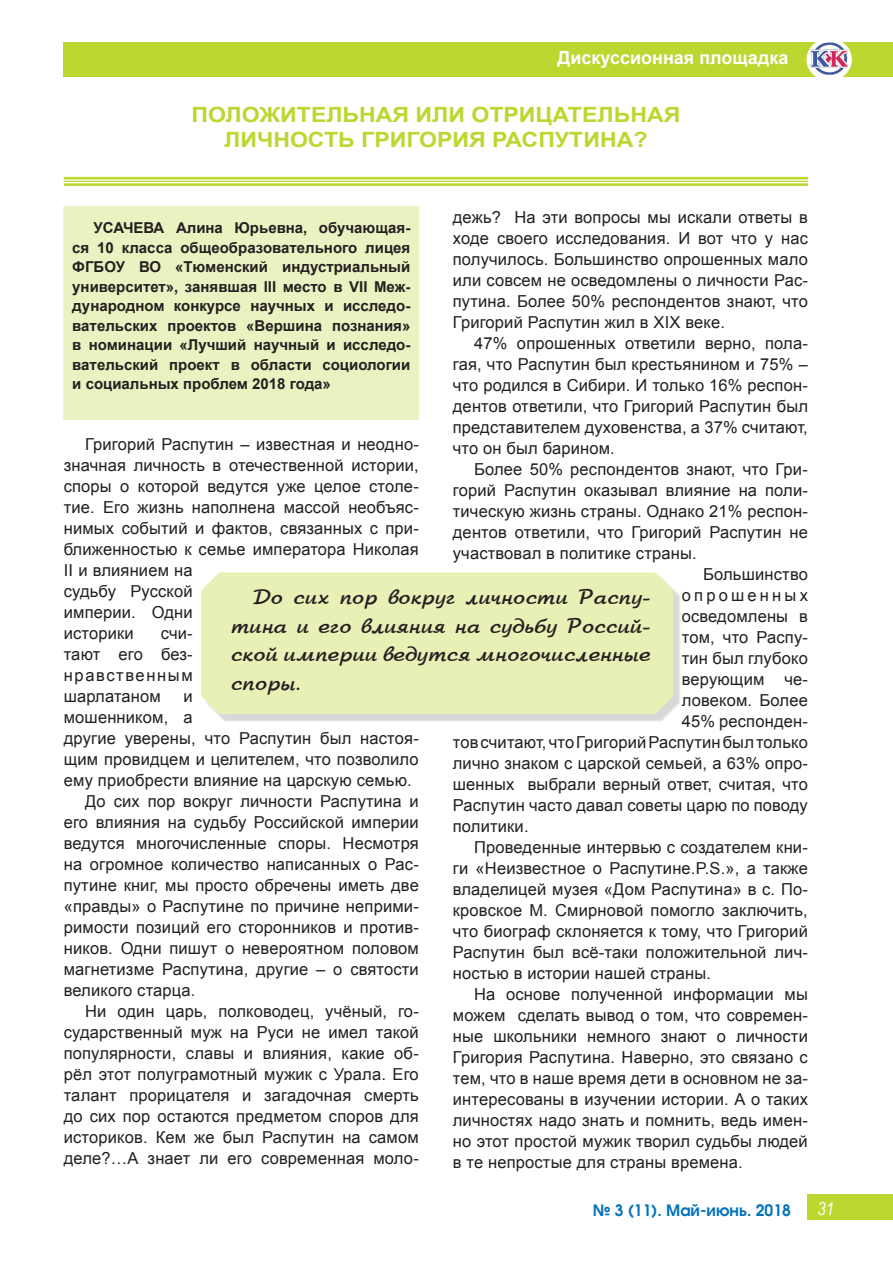
<style>
.page{position:relative;width:893px;height:1263px;background:#fff}
.page>*{position:absolute;margin:0;border:0;box-sizing:border-box;transform-origin:0 0}
.Врезка{font:700 21px/28.5px "Arbat";letter-spacing:.01em;color:#231f20;text-align:justify}
.Заголовок{font:700 21px/25.2px "Arial";color:#bed630;text-align:center;scale:1.1 1}
.Шапка-2{font:700 18px "Arial";color:#fff}
.t1{font:italic 18px "Arial Narrow";color:#fff}
.Абзац{font:16.5px/21px "Arial";letter-spacing:.01em;color:#231f20;text-align:justify}
.t2{font:700 16.5px "Avanti";color:#0072bc}
.Абзац-2{font:16.5px "Arial";letter-spacing:.195em;color:#231f20}
.Абзац-на-фоне-2{font:700 15px/19.5px "Arial";color:#231f20;text-align:justify}
</style>
<div class="page">
<div style="left:64px;top:43px;width:829px;height:34px;background:#bed630"></div>
<div style="left:808px;top:1194px;width:85px;height:25px;background:#bed630"></div>
<div style="left:806px;top:38px;width:46px;height:43px;background:#fff;border-radius:50%"></div>
<img style="left:809px;top:42px;width:40px;height:35px">
<div style="left:64px;top:207px;width:355px;height:212px;background:#ebf2c1"></div>
<hr style="left:64px;top:177px;width:744px;height:2px;background:#bed630">
<hr style="left:64px;top:181px;width:744px;height:1px;background:#bed630">
<hr style="left:64px;top:183px;width:744px;height:3px;background:#bed630">
<div style="left:205px;top:577px;width:476px;height:145px;background:#231f20;opacity:.5"></div>
<div style="left:201px;top:572px;width:472px;height:142px;background:#e8f0b6"></div>
<p class="Шапка-2" style="left:558px;top:45px;width:232px">Дискуссионная площадка</p>
<p class="Заголовок" style="left:191px;top:102px;width:446px">ПОЛОЖИТЕЛЬНАЯ ИЛИ ОТРИЦАТЕЛЬНАЯ<br>ЛИЧНОСТЬ ГРИГОРИЯ РАСПУТИНА?</p>
<p class="Абзац" style="left:453px;top:207px;width:357px">дежь? На эти вопросы мы искали ответы в ходе своего исследования. И вот что у нас получилось. Большинство опрошенных мало или совсем не осведомлены о личности Рас&shy;путина. Более 50% респондентов знают, что Григорий Распутин жил в XIX веке.</p>
<p class="Абзац" style="left:453px;top:333px;width:357px;text-indent:21px">47% опрошенных ответили верно, пола&shy;гая, что Распутин был крестьянином и 75% – что родился в Сибири. И только 16% респон&shy;дентов ответили, что Григорий Распутин был представителем духовенства, а 37% считают, что он был барином.</p>
<p class="Абзац" style="left:453px;top:459px;width:357px;text-indent:21px">Более 50% респондентов знают, что Гри&shy;горий Распутин оказывал влияние на поли&shy;тическую жизнь страны. Однако 21% респон&shy;дентов ответили, что Григорий Распутин не участвовал в политике страны.</p>
<p class="Абзац" style="left:703px;top:564px;width:106px">Большинство</p>
<p class="Абзац-2" style="left:682px;top:584px;width:128px">опрошенных</p>
<p class="Абзац" style="left:682px;top:606px;width:128px">осведомлены в</p>
<p class="Абзац" style="left:682px;top:627px;width:128px">том, что Распу-</p>
<p class="Абзац" style="left:682px;top:648px;width:128px">тин был глубоко</p>
<p class="Абзац" style="left:682px;top:669px;width:128px">верующим че-</p>
<p class="Абзац" style="left:682px;top:690px;width:128px">ловеком. Более</p>
<p class="Абзац" style="left:682px;top:711px;width:128px">45% респонден-</p>
<p class="Абзац" style="left:453px;top:732px;width:356px">тов считают, что Григорий Распутин был только</p>
<p class="Абзац" style="left:453px;top:753px;width:357px">лично знаком с царской семьей, а 63% опро-</p>
<p class="Абзац" style="left:453px;top:774px;width:357px">шенных выбрали верный ответ, считая, что</p>
<p class="Абзац" style="left:453px;top:795px;width:356px">Распутин часто давал советы царю по поводу</p>
<p class="Абзац" style="left:453px;top:816px;width:77px">политики.</p>
<p class="Абзац" style="left:453px;top:837px;width:357px;text-indent:21px">Проведенные интервью с создателем кни&shy;ги «Неизвестное о Распутине.P.S.», а также владелицей музея «Дом Распутина» в с. По&shy;кровское М. Смирновой помогло заключить, что биограф склоняется к тому, что Григорий Распутин был всё-таки положительной лич&shy;ностью в истории нашей страны.</p>
<p class="Абзац" style="left:453px;top:984px;width:357px;text-indent:21px">На основе полученной информации мы можем сделать вывод о том, что современ&shy;ные школьники немного знают о личности Григория Распутина. Наверно, это связано с тем, что в наше время дети в основном не за&shy;интересованы в изучении истории. А о таких личностях надо знать и помнить, ведь имен&shy;но этот простой мужик творил судьбы людей в те непростые для страны времена.</p>
<p class="Абзац-на-фоне-2" style="left:72px;top:218px;width:340px;text-indent:21px">УСАЧЕВА Алина Юрьевна, обучающая&shy;ся 10 класса общеобразовательного лицея ФГБОУ ВО «Тюменский индустриальный университет», занявшая III место в VII Меж&shy;дународном конкурсе научных и исследо&shy;вательских проектов «Вершина познания» в номинации «Лучший научный и исследо&shy;вательский проект в области социологии и социальных проблем 2018 года»</p>
<p class="Абзац" style="left:64px;top:433px;width:357px;text-align:left;text-indent:21px">Григорий Распутин – известная и неодно&shy;значная личность в отечественной истории, споры о которой ведутся уже целое столе&shy;тие. Его жизнь наполнена массой необъяс&shy;нимых событий и фактов, связанных с при&shy;ближенностью к семье императора Николая<br>II и влиянием на<br>судьбу Русской<br>империи. Одни<br>историки</p>
<p class="Врезка" style="left:231px;top:583px;width:421px;text-indent:23px">До сих пор вокруг личности Распу&shy;тина и его влияния на судьбу Россий&shy;ской империи ведутся многочисленные споры.</p>
<p class="Абзац" style="left:64px;top:622px;width:130px;text-indent:97px">счи&shy;тают его без&shy;нравственным шарлатаном</p>
<p class="Абзац" style="left:64px;top:685px;width:357px;text-align:left;text-indent:120px">и<br>мошенником, а<br>другие уверены, что Распутин был настоя&shy;щим провидцем и целителем, что позволило ему приобрести влияние на царскую семью.</p>
<p class="Абзац" style="left:64px;top:790px;width:357px;text-indent:21px">До сих пор вокруг личности Распутина и его влияния на судьбу Российской империи ведутся многочисленные споры. Несмотря на огромное количество написанных о Рас&shy;путине книг, мы просто обречены иметь две «правды» о Распутине по причине неприми&shy;римости позиций его сторонников и против&shy;ников. Одни пишут о невероятном половом магнетизме Распутина, другие – о святости великого старца.</p>
<p class="Абзац" style="left:64px;top:1000px;width:357px;text-indent:21px">Ни один царь, полководец, учёный, го&shy;сударственный муж на Руси не имел такой популярности, славы и влияния, какие об&shy;рёл этот полуграмотный мужик с Урала. Его талант прорицателя и загадочная смерть до сих пор остаются предметом споров для историков. Кем же был Распутин на самом деле?…А знает ли его современная моло-</p>
<p class="t2" style="left:593px;top:1201px;width:200px">№ 3 (11). Май-июнь. 2018</p>
<p class="t1" style="left:817px;top:1196px;width:18px">31</p>
</div>
